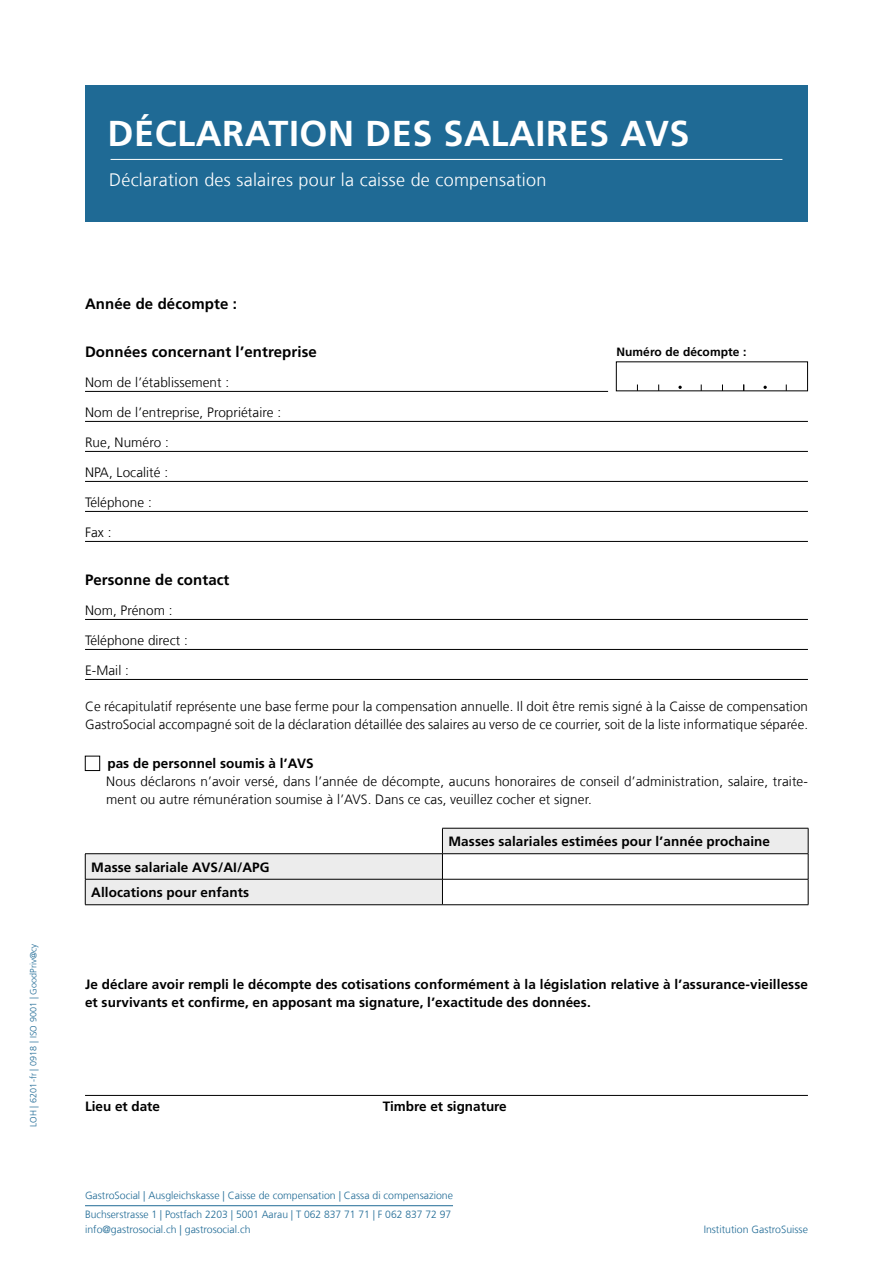
<style>
.page{position:relative;width:893px;height:1263px;background:#fff}
.page>*{position:absolute;margin:0;border:0;box-sizing:border-box;transform-origin:0 0}
.t1{font:700 36px "Frutiger LT Com";letter-spacing:.015em;color:#fff}
.t2{font:300 18px "Frutiger LT Com";letter-spacing:.015em;color:#fff}
.t3{font:700 15px "Frutiger LT Com";letter-spacing:.005em;color:#000}
.t4{font:300 13.5px/18px "Frutiger LT Com";letter-spacing:.005em;color:#000}
.t5{font:700 13.5px/25.5px "Frutiger LT Com";letter-spacing:.005em;color:#000}
.t6{font:700 12px "Frutiger LT Com";letter-spacing:.005em;color:#000}
.t7{font:300 10.5px/19.2px "Frutiger LT Com";color:#1f6a95}
.t8{font:300 9px "Frutiger LT Com";letter-spacing:.01em;color:#1f6a95}
</style>
<div class="page">
<hr style="left:85px;top:1205px;width:368px;height:1px;background:#1f6a95">
<hr style="left:85px;top:391px;width:523px;height:1px;background:#000">
<hr style="left:85px;top:421px;width:723px;height:1px;background:#000">
<hr style="left:85px;top:451px;width:723px;height:1px;background:#000">
<hr style="left:85px;top:481px;width:723px;height:1px;background:#000">
<hr style="left:85px;top:511px;width:723px;height:1px;background:#000">
<hr style="left:85px;top:541px;width:723px;height:1px;background:#000">
<hr style="left:85px;top:619px;width:723px;height:1px;background:#000">
<hr style="left:85px;top:649px;width:723px;height:1px;background:#000">
<hr style="left:85px;top:679px;width:723px;height:1px;background:#000">
<hr style="left:85px;top:1095px;width:723px;height:1px;background:#000">
<div style="left:85px;top:756px;width:15px;height:15px;border:1px solid #000"></div>
<svg style="left:86px;top:829px;width:722px;height:75px;fill:#ececec"></svg>
<hr style="left:442px;top:828px;width:366px;height:1px;background:#000">
<hr style="left:85px;top:853px;width:357px;height:1px;background:#000">
<hr style="left:442px;top:853px;width:366px;height:1px;background:#000">
<hr style="left:85px;top:879px;width:357px;height:1px;background:#000">
<svg style="left:85px;top:854px;width:1px;height:50px"></svg>
<hr style="left:442px;top:879px;width:366px;height:1px;background:#000">
<svg style="left:442px;top:828px;width:1px;height:76px"></svg>
<svg style="left:808px;top:828px;width:1px;height:76px"></svg>
<hr style="left:85px;top:904px;width:357px;height:1px;background:#000">
<hr style="left:442px;top:904px;width:366px;height:1px;background:#000">
<svg style="left:678px;top:386px;width:4px;height:3px"></svg>
<svg style="left:763px;top:386px;width:4px;height:3px"></svg>
<div style="left:85px;top:85px;width:723px;height:136px;background:#1f6a95"></div>
<hr style="left:111px;top:159px;width:671px;height:1px;background:#fff">
<p class="t8" style="left:28px;top:1127px;width:185px;rotate:-90deg">LOH | 6201-fr | 0918 | ISO 9001 | GoodPriv@cy</p>
<h1 class="t1" style="left:108px;top:111px;width:584px">DÉCLARATION DES SALAIRES AVS</h1>
<h2 class="t2" style="left:109px;top:168px;width:439px">Déclaration des salaires pour la caisse de compensation</h2>
<p class="t3" style="left:85px;top:294px;width:153px">Année de décompte :</p>
<p class="t3" style="left:85px;top:342px;width:233px">Données concernant l’entreprise</p>
<p class="t4" style="left:85px;top:373px;width:146px">Nom de l’établissement :</p>
<p class="t4" style="left:85px;top:403px;width:198px">Nom de l’entreprise, Propriétaire :</p>
<p class="t4" style="left:85px;top:433px;width:85px">Rue, Numéro :</p>
<p class="t4" style="left:85px;top:463px;width:85px">NPA, Localité :</p>
<p class="t4" style="left:85px;top:493px;width:68px">Téléphone :</p>
<p class="t4" style="left:85px;top:523px;width:28px">Fax :</p>
<p class="t3" style="left:85px;top:570px;width:146px">Personne de contact</p>
<p class="t4" style="left:85px;top:601px;width:89px">Nom, Prénom :</p>
<p class="t4" style="left:85px;top:631px;width:104px">Téléphone direct :</p>
<p class="t4" style="left:85px;top:661px;width:45px">E-Mail :</p>
<p class="t4" style="left:85px;top:697px;width:724px">Ce récapitulatif représente une base ferme pour la compensation annuelle. Il doit être remis signé à la Caisse de compensation<br>GastroSocial accompagné soit de la déclaration détaillée des salaires au verso de ce courrier, soit de la liste informatique séparée.</p>
<p class="t5" style="left:107px;top:750px;width:208px">pas de personnel soumis à l’AVS</p>
<p class="t4" style="left:106px;top:772px;width:703px">Nous déclarons n’avoir versé, dans l’année de décompte, aucuns honoraires de conseil d’administration, salaire, traite&shy;ment ou autre rémunération soumise à l’AVS. Dans ce cas, veuillez cocher et signer.</p>
<p class="t5" style="left:448px;top:828px;width:323px">Masses salariales estimées pour l’année prochaine</p>
<p class="t5" style="left:91px;top:854px;width:180px">Masse salariale AVS/AI/APG<br>Allocations pour enfants</p>
<p class="t6" style="left:616px;top:344px;width:132px">Numéro de décompte :</p>
<p class="t5" style="left:85px;top:975px;width:724px;line-height:18px">Je déclare avoir rempli le décompte des cotisations conformément à la législation relative à l’assurance-vieillesse et survivants et confirme, en apposant ma signature, l’exactitude des données.</p>
<p class="t5" style="left:85px;top:1093px;width:77px">Lieu et date</p>
<p class="t5" style="left:383px;top:1093px;width:126px">Timbre et signature</p>
<p class="t7" style="left:85px;top:1185px;width:369px">GastroSocial | Ausgleichskasse | Caisse de compensation | Cassa di compensazione<br>Buchserstrasse 1 | Postfach 2203 | 5001 Aarau | T 062 837 71 71 | F 062 837 72 97</p>
<p class="t7" style="left:85px;top:1220px;width:167px">info@gastrosocial.ch | gastrosocial.ch</p>
<p class="t7" style="left:704px;top:1220px;width:106px">Institution GastroSuisse</p>
</div>
